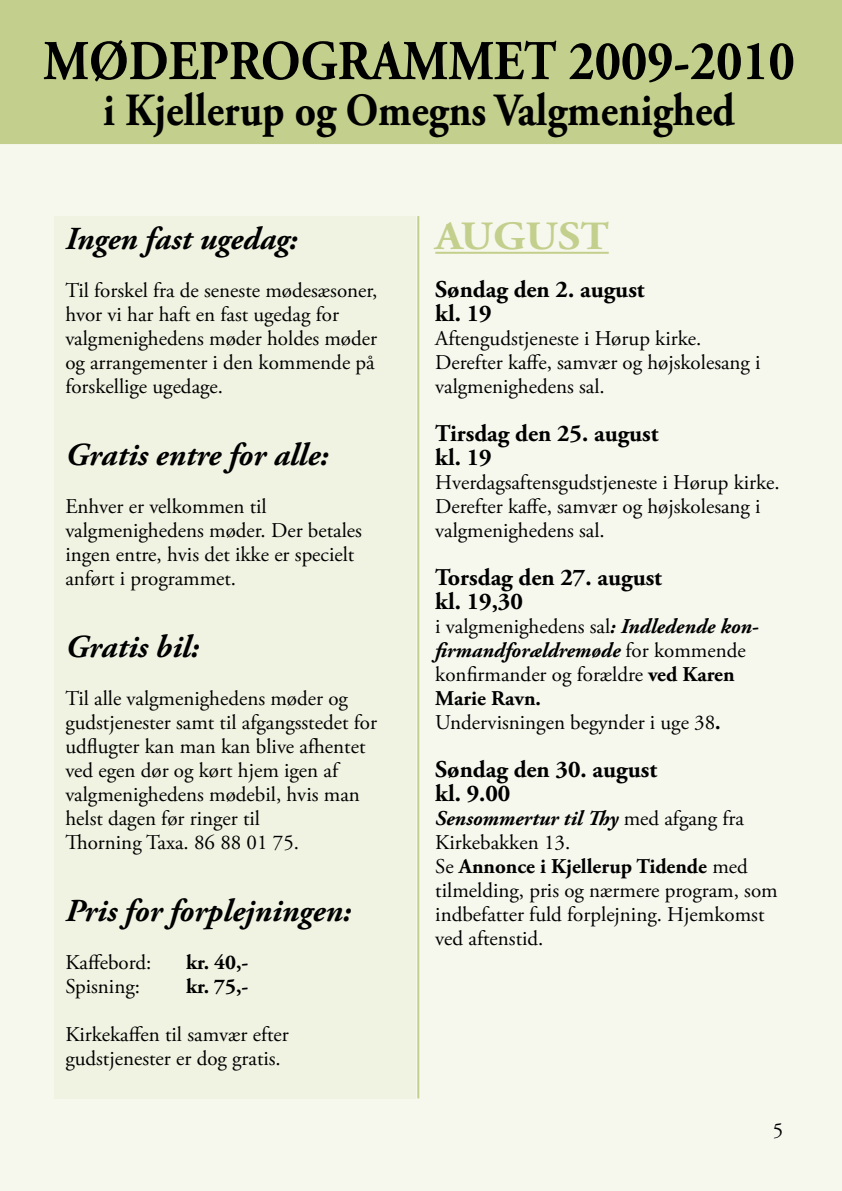
<style>
.page{position:relative;width:842px;height:1191px;background:#f6f8ee}
.page>*{position:absolute;margin:0;border:0;box-sizing:border-box;transform-origin:0 0}
.t1{font:700 56px "Adobe Garamond Pro";color:#000;scale:.9 1}
.t2{font:700 46px "Adobe Garamond Pro";color:#000;scale:.9 1}
.t3{font:700 40px "Adobe Garamond Pro";color:#c3cf8c;scale:1.1 1}
.t4{font:italic 700 32px "Adobe Garamond Pro";color:#000}
.t5{font:700 24px/24px "Adobe Garamond Pro";color:#000}
.t6{font:21px/24px "Adobe Garamond Pro";color:#000}
.t7{font:700 21px "Adobe Garamond Pro";color:#000}
.s1{font-weight:700;font-style:italic}
.s2{font-weight:700}
</style>
<div class="page">
<div style="left:0;top:0;width:842px;height:144px;background:#c3cf8c"></div>
<div style="left:54px;top:216px;width:362px;height:882px;background:#f0f3e2"></div>
<hr style="left:435px;top:252px;width:174px;height:2px;background:#c3cf8c">
<hr style="left:417px;top:216px;width:2px;height:882px;background:#c3cf8c">
<h1 class="t1" style="left:43px;top:29px;width:836px">MØDEPROGRAMMET 2009-2010</h1>
<h2 class="t2" style="left:103px;top:84px;width:703px">i Kjellerup og Omegns Valgmenighed</h2>
<h3 class="t4" style="left:65px;top:220px;width:234px">Ingen fast ugedag:</h3>
<p class="t6" style="left:65px;top:279px;width:314px">Til forskel fra de seneste mødesæsoner, hvor vi har haft en fast ugedag for valgmenighedens møder holdes møder og arrangementer i den kommende på forskellige ugedage.</p>
<h3 class="t4" style="left:65px;top:436px;width:265px">Gratis entre for alle:</h3>
<p class="t6" style="left:65px;top:495px;width:298px">Enhver er velkommen til valgmenighedens møder. Der betales ingen entre, hvis det ikke er specielt anført i programmet.</p>
<h3 class="t4" style="left:65px;top:628px;width:135px">Gratis bil:</h3>
<p class="t6" style="left:65px;top:687px;width:313px">Til alle valgmenighedens møder og gudstjenester samt til afgangsstedet for udflugter kan man kan blive afhentet ved egen dør og kørt hjem igen af valgmenighedens mødebil, hvis man helst dagen før ringer til<br>Thorning Taxa. 86 88 01 75.</p>
<h3 class="t4" style="left:65px;top:892px;width:287px">Pris for forplejningen:</h3>
<p class="t6" style="left:65px;top:951px;width:88px">Kaffebord:</p>
<p class="t7" style="left:186px;top:950px;width:64px">kr. 40,-</p>
<p class="t6" style="left:65px;top:975px;width:76px">Spisning:</p>
<p class="t7" style="left:186px;top:974px;width:64px">kr. 75,-</p>
<p class="t6" style="left:65px;top:1023px;width:225px">Kirkekaffen til samvær efter gudstjenester er dog gratis.</p>
<h3 class="t3" style="left:435px;top:213px;width:159px">AUGUST</h3>
<p class="t5" style="left:435px;top:278px;width:211px">Søndag den 2. august kl. 19</p>
<p class="t6" style="left:435px;top:327px;width:327px">Aftengudstjeneste i Hørup kirke.<br>Derefter kaffe, samvær og højskolesang i valgmenighedens sal.</p>
<p class="t5" style="left:435px;top:422px;width:225px">Tirsdag den 25. august kl. 19</p>
<p class="t6" style="left:435px;top:471px;width:346px">Hverdagsaftensgudstjeneste i Hørup kirke.<br>Derefter kaffe, samvær og højskolesang i valgmenighedens sal.</p>
<p class="t5" style="left:435px;top:566px;width:228px">Torsdag den 27. august kl. 19,30</p>
<p class="t6" style="left:435px;top:615px;width:325px">i valgmenighedens sal<span class="s1">: Indledende kon&shy;firmandforældremøde</span> for kommende konfirmander og forældre <span class="s2">ved Karen<br>Marie Ravn.<br></span>Undervisningen begynder i uge 38<span class="s2">.</span></p>
<p class="t5" style="left:435px;top:758px;width:223px">Søndag den 30. august kl. 9.00</p>
<p class="t6" style="left:435px;top:807px;width:344px"><span class="s1">Sensommertur til Thy</span> med afgang fra<br>Kirkebakken 13.<br>Se <span class="s2">Annonce i Kjellerup Tidende</span> med tilmelding, pris og nærmere program, som indbefatter fuld forplejning. Hjemkomst ved aftenstid.</p>
<p class="t6" style="left:773px;top:1119px;width:12px">5</p>
</div>
